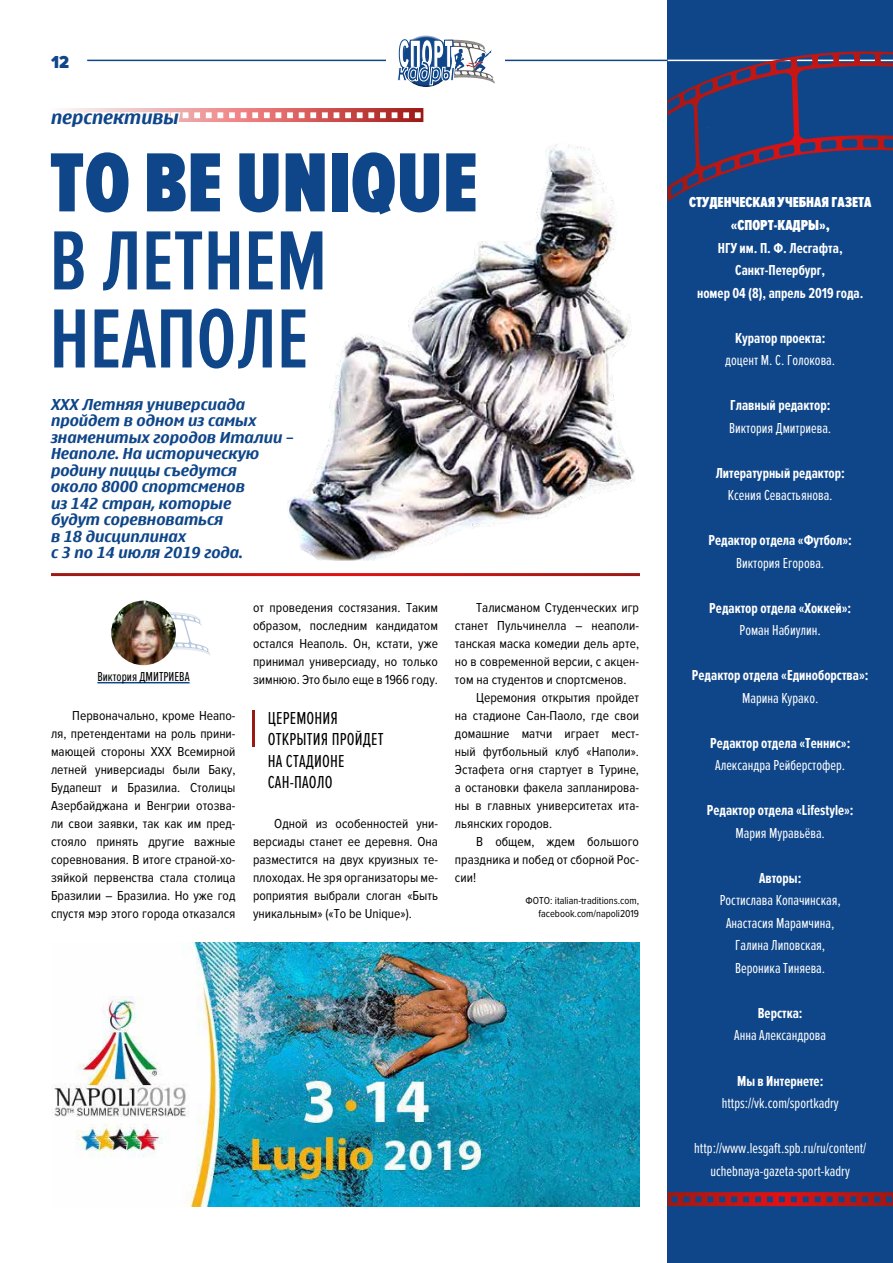
<style>
.page{position:relative;width:893px;height:1263px;background:#fff}
.page>*{position:absolute;margin:0;border:0;box-sizing:border-box;transform-origin:0 0}
.t1{font:600 87px/78px "Proxima Nova Ex Cn";color:#0f4689}
.t2{font:900 87px "Proxima Nova Ex Cn";color:#0f4689}
.t3{font:50.4px "Proxima Nova Ex Cn";color:#fff}
.t4{font:18px/21.6px "Proxima Nova Ex Cn";letter-spacing:.01em;color:#000}
.t5{font:700 18px "Nokia Sans S60";color:#0f4689}
.t6{font:900 18px "Proxima Nova Cond";color:#0f4689}
.t7{font:15px/22.5px "Proxima Nova Ex Cn";color:#fff;text-align:center}
.t8{font:700 15px/22.5px "Proxima Nova Ex Cn";color:#fff;text-align:center}
.t9{font:700 15px/16.5px "Nokia Sans S60";color:#0f4689}
.t10{font:900 15px/22.5px "Proxima Nova Ex Cn";color:#fff;text-align:center}
.t11{font:13.5px/18px "Proxima Nova Cond";color:#000;text-align:justify}
.t12{font:13.5px "Proxima Nova Ex Cn";color:#000}
.t13{font:10.5px/12.6px "Proxima Nova Cond";color:#000;text-align:right}
</style>
<div class="page">
<hr style="left:87px;top:60px;width:587px;height:1px;background:#0f4689">
<div style="left:387px;top:24px;width:118px;height:65px;background:#fff"></div>
<div style="left:397px;top:35px;width:56px;height:25px;background:#fff;opacity:.75"></div>
<svg style="left:397px;top:39px;width:98px;height:48px"></svg>
<div style="left:668px;top:0;width:225px;height:1263px;background:#0f4689"></div>
<svg style="left:668px;top:1192px;width:225px;height:14px"></svg>
<svg style="left:668px;top:51px;width:225px;height:151px"></svg>
<svg style="left:64px;top:108px;width:359px;height:14px"></svg>
<svg style="left:169px;top:612px;width:41px;height:43px"></svg>
<hr style="left:97px;top:682px;width:93px;height:1px;background:#0f4689">
<img style="left:111px;top:601px;width:65px;height:64px;border-radius:32px">
<img style="left:51px;top:943px;width:588px;height:263px">
<img style="left:287px;top:144px;width:348px;height:417px">
<h3 class="t6" style="left:51px;top:52px;width:19px">12</h3>
<h3 class="t5" style="left:51px;top:106px;width:129px">перспективы</h3>
<h1 class="t2" style="left:49px;top:134px;width:430px">TO BE UNIQUE</h1>
<h1 class="t1" style="left:49px;top:224px;width:279px">В ЛЕТНЕМ<br>НЕАПОЛЕ</h1>
<p class="t9" style="left:51px;top:396px;width:244px">XXX Летняя универсиада пройдет в одном из самых знаменитых городов Италии –<br>Неаполе. На историческую родину пиццы съедутся<br>около 8000 спортсменов<br>из 142 стран, которые<br>будут соревноваться<br>в 18 дисциплинах<br>с 3 по 14 июля 2019 года.</p>
<p class="t12" style="left:97px;top:669px;width:94px">Виктория ДМИТРИЕВА</p>
<p class="t11" style="left:51px;top:707px;width:186px;text-indent:21px">Первоначально, кроме Неапо&shy;ля, претендентами на роль прини&shy;мающей стороны XXX Всемирной летней универсиады были Баку, Будапешт и Бразилиа. Столицы Азербайджана и Венгрии отозва&shy;ли свои заявки, так как им пред&shy;стояло принять другие важные соревнования. В итоге страной-хо&shy;зяйкой первенства стала столица Бразилии – Бразилиа. Но уже год спустя мэр этого города отказался</p>
<p class="t11" style="left:253px;top:599px;width:186px">от проведения состязания. Таким образом, последним кандидатом остался Неаполь. Он, кстати, уже принимал универсиаду, но только зимнюю. Это было еще в 1966 году.</p>
<h2 class="t3" style="left:249px;top:701px;width:10px">|</h2>
<h3 class="t4" style="left:268px;top:707px;width:117px">ЦЕРЕМОНИЯ<br>ОТКРЫТИЯ ПРОЙДЕТ<br>НА СТАДИОНЕ<br>САН-ПАОЛО</h3>
<p class="t11" style="left:253px;top:815px;width:186px;text-indent:21px">Одной из особенностей уни&shy;версиады станет ее деревня. Она разместится на двух круизных те&shy;плоходах. Не зря организаторы ме&shy;роприятия выбрали слоган «Быть уникальным» («To be Unique»).</p>
<p class="t11" style="left:476px;top:599px;width:164px">Талисманом Студенческих игр</p>
<p class="t11" style="left:455px;top:617px;width:186px">станет Пульчинелла – неаполи-</p>
<p class="t11" style="left:455px;top:635px;width:186px">танская маска комедии дель арте,</p>
<p class="t11" style="left:455px;top:653px;width:186px">но в современной версии, с акцен-</p>
<p class="t11" style="left:455px;top:671px;width:173px">том на студентов и спортсменов.</p>
<p class="t11" style="left:476px;top:689px;width:164px">Церемония открытия пройдет</p>
<p class="t11" style="left:455px;top:707px;width:186px">на стадионе Сан-Паоло, где свои</p>
<p class="t11" style="left:455px;top:725px;width:186px">домашние матчи играет мест-</p>
<p class="t11" style="left:455px;top:743px;width:186px">ный футбольный клуб «Наполи».</p>
<p class="t11" style="left:455px;top:761px;width:186px">Эстафета огня стартует в Турине,</p>
<p class="t11" style="left:455px;top:779px;width:186px">а остановки факела запланирова-</p>
<p class="t11" style="left:455px;top:797px;width:186px">ны в главных университетах ита-</p>
<p class="t11" style="left:455px;top:815px;width:99px">льянских городов.</p>
<p class="t11" style="left:476px;top:833px;width:164px">В общем, ждем большого</p>
<p class="t11" style="left:455px;top:851px;width:186px">праздника и побед от сборной Рос-</p>
<p class="t11" style="left:455px;top:869px;width:23px">сии!</p>
<p class="t13" style="left:526px;top:894px;width:115px">ФОТО: italian-traditions.com, facebook.com/napoli2019</p>
<p class="t10" style="left:689px;top:192px;width:184px">СТУДЕНЧЕСКАЯ УЧЕБНАЯ ГАЗЕТА «СПОРТ-КАДРЫ»,</p>
<p class="t8" style="left:697px;top:237px;width:168px">НГУ им. П. Ф. Лесгафта,<br>Санкт-Петербург,<br>номер 04 (8), апрель 2019 года.</p>
<p class="t8" style="left:735px;top:327px;width:92px">Куратор проекта:</p>
<p class="t7" style="left:725px;top:349px;width:112px">доцент М. С. Голокова.</p>
<p class="t8" style="left:730px;top:394px;width:102px">Главный редактор:</p>
<p class="t7" style="left:729px;top:417px;width:104px">Виктория Дмитриева.</p>
<p class="t8" style="left:716px;top:462px;width:131px">Литературный редактор:</p>
<p class="t7" style="left:728px;top:484px;width:106px">Ксения Севастьянова.</p>
<p class="t8" style="left:708px;top:529px;width:145px">Редактор отдела «Футбол»:</p>
<p class="t7" style="left:736px;top:552px;width:90px">Виктория Егорова.</p>
<p class="t8" style="left:709px;top:597px;width:143px">Редактор отдела «Хоккей»:</p>
<p class="t7" style="left:739px;top:619px;width:83px">Роман Набиулин.</p>
<p class="t8" style="left:692px;top:664px;width:178px">Редактор отдела «Единоборства»:</p>
<p class="t7" style="left:742px;top:687px;width:78px">Марина Курако.</p>
<p class="t8" style="left:710px;top:732px;width:142px">Редактор отдела «Теннис»:</p>
<p class="t7" style="left:715px;top:754px;width:132px">Александра Рейберстофер.</p>
<p class="t8" style="left:707px;top:799px;width:148px">Редактор отдела «Lifestyle»:</p>
<p class="t7" style="left:735px;top:822px;width:91px">Мария Муравьёва.</p>
<p class="t8" style="left:759px;top:867px;width:44px">Авторы:</p>
<p class="t7" style="left:720px;top:889px;width:123px">Ростислава Копачинская,<br>Анастасия Марамчина,<br>Галина Липовская,<br>Вероника Тиняева.</p>
<p class="t8" style="left:758px;top:1002px;width:46px">Верстка:</p>
<p class="t7" style="left:734px;top:1024px;width:93px">Анна Александрова</p>
<p class="t8" style="left:737px;top:1070px;width:88px">Мы в Интернете:</p>
<p class="t7" style="left:722px;top:1092px;width:119px">https://vk.com/sportkadry</p>
<p class="t7" style="left:694px;top:1137px;width:174px">http://www.lesgaft.spb.ru/ru/content/ uchebnaya-gazeta-sport-kadry</p>
</div>
